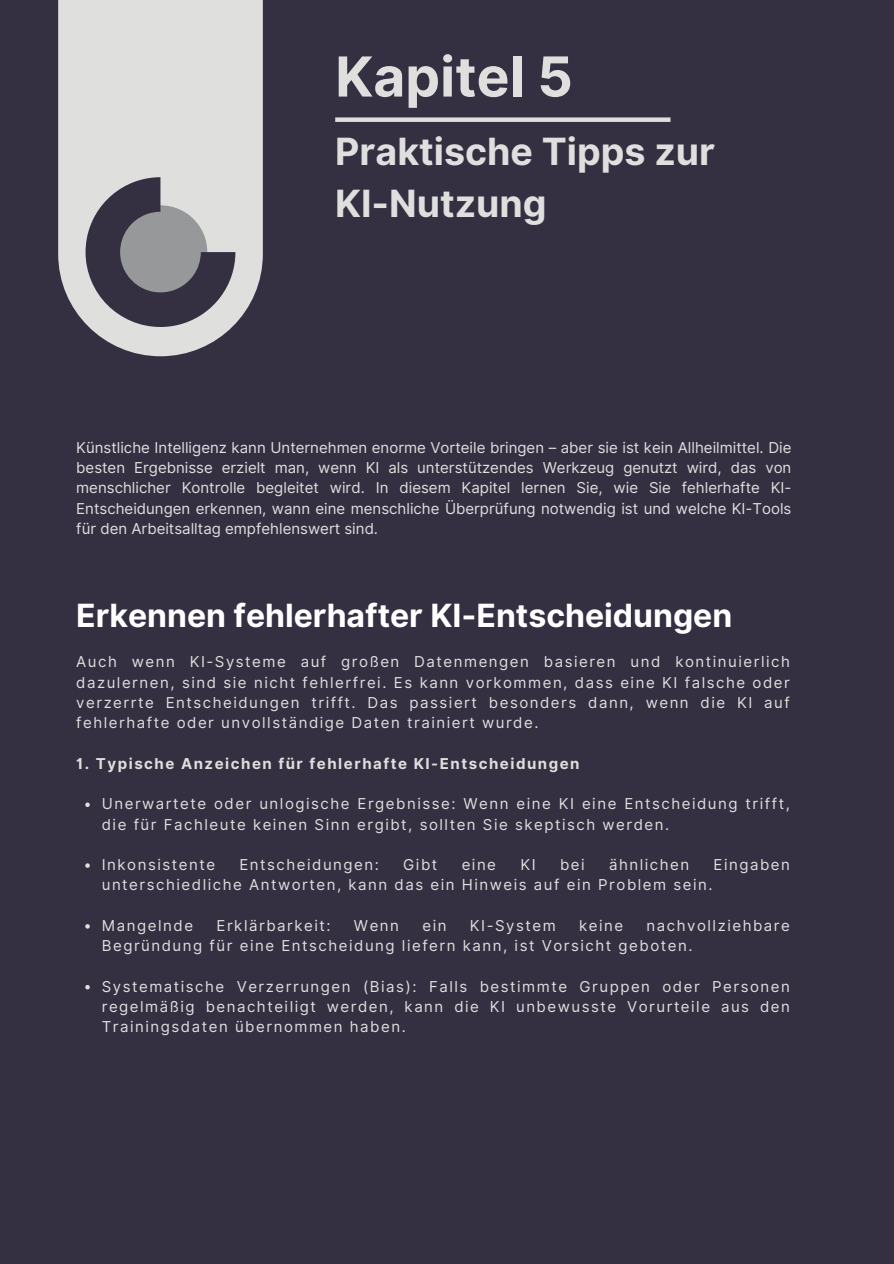
<style>
.page{position:relative;width:894px;height:1264px;background:#fff}
.page>*{position:absolute;margin:0;border:0;box-sizing:border-box;transform-origin:0 0}
.t1{font:700 55.05px "Inter";color:#dfdfde}
.t2{font:700 37.5px/51.8px "Inter";color:#dfdfde}
.t3{font:700 31.95px "Inter";color:#fff}
.t4{font:15px/20.2px "Inter";letter-spacing:.1em;color:#dfdfde;text-align:justify}
.t5{font:700 15px "Inter";letter-spacing:.1em;color:#dfdfde}
</style>
<div class="page">
<div style="left:0;top:0;width:893px;height:1263px;background:#352f42"></div>
<svg style="left:58px;top:0;width:205px;height:356px;background:#cfcfcf"></svg>
<svg style="left:86px;top:177px;width:149px;height:150px"></svg>
<div style="left:335px;top:117px;width:335px;height:5px;background:#dfdfde"></div>
<svg style="left:85px;top:802px;width:5px;height:5px"></svg>
<svg style="left:85px;top:863px;width:5px;height:4px"></svg>
<svg style="left:85px;top:924px;width:5px;height:4px"></svg>
<svg style="left:85px;top:985px;width:5px;height:4px"></svg>
<p class="t1" style="left:335px;top:44px;width:239px">Kapitel 5</p>
<h1 class="t2" style="left:335px;top:125px;width:381px">Praktische Tipps zur<br>KI-Nutzung</h1>
<p class="t4" style="left:76px;top:437px;width:716px">Künstliche Intelligenz kann Unternehmen enorme Vorteile bringen – aber sie ist kein Allheilmittel. Die besten Ergebnisse erzielt man, wenn KI als unterstützendes Werkzeug genutzt wird, das von menschlicher Kontrolle begleitet wird. In diesem Kapitel lernen Sie, wie Sie fehlerhafte KI-Entscheidungen erkennen, wann eine menschliche Überprüfung notwendig ist und welche KI-Tools für den Arbeitsalltag empfehlenswert sind.</p>
<p class="t3" style="left:76px;top:596px;width:657px">Erkennen fehlerhafter KI-Entscheidungen</p>
<h2 class="t4" style="left:76px;top:652px;width:715px">Auch wenn KI-Systeme auf großen Datenmengen basieren und kontinuierlich dazulernen, sind sie nicht fehlerfrei. Es kann vorkommen, dass eine KI falsche oder verzerrte Entscheidungen trifft. Das passiert besonders dann, wenn die KI auf fehlerhafte oder unvollständige Daten trainiert wurde.</h2>
<p class="t5" style="left:76px;top:754px;width:504px">1. Typische Anzeichen für fehlerhafte KI-Entscheidungen</p>
<h3 class="t4" style="left:102px;top:793px;width:689px">Unerwartete oder unlogische Ergebnisse: Wenn eine KI eine Entscheidung trifft, die für Fachleute keinen Sinn ergibt, sollten Sie skeptisch werden.</h3>
<p class="t4" style="left:102px;top:854px;width:115px">Inkonsistente</p>
<p class="t4" style="left:239px;top:854px;width:141px">Entscheidungen:</p>
<p class="t4" style="left:403px;top:854px;width:36px">Gibt</p>
<p class="t4" style="left:461px;top:854px;width:36px">eine</p>
<p class="t4" style="left:520px;top:854px;width:17px">KI</p>
<p class="t4" style="left:560px;top:854px;width:26px">bei</p>
<p class="t4" style="left:609px;top:854px;width:82px">ähnlichen</p>
<p class="t4" style="left:713px;top:854px;width:78px">Eingaben</p>
<p class="t4" style="left:102px;top:874px;width:612px">unterschiedliche Antworten, kann das ein Hinweis auf ein Problem sein.</p>
<h4 class="t4" style="left:102px;top:915px;width:93px">Mangelnde</h4>
<h4 class="t4" style="left:216px;top:915px;width:115px">Erklärbarkeit:</h4>
<h4 class="t4" style="left:354px;top:915px;width:47px">Wenn</h4>
<h4 class="t4" style="left:422px;top:915px;width:26px">ein</h4>
<h4 class="t4" style="left:470px;top:915px;width:87px">KI-System</h4>
<h4 class="t4" style="left:579px;top:915px;width:46px">keine</h4>
<h4 class="t4" style="left:102px;top:915px;width:689px;text-indent:544px">nachvollziehbare<br>Begründung für eine Entscheidung liefern kann, ist Vorsicht geboten.</h4>
<p class="t4" style="left:102px;top:976px;width:689px">Systematische Verzerrungen (Bias): Falls bestimmte Gruppen oder Personen regelmäßig benachteiligt werden, kann die KI unbewusste Vorurteile aus den Trainingsdaten übernommen haben.</p>
</div>
